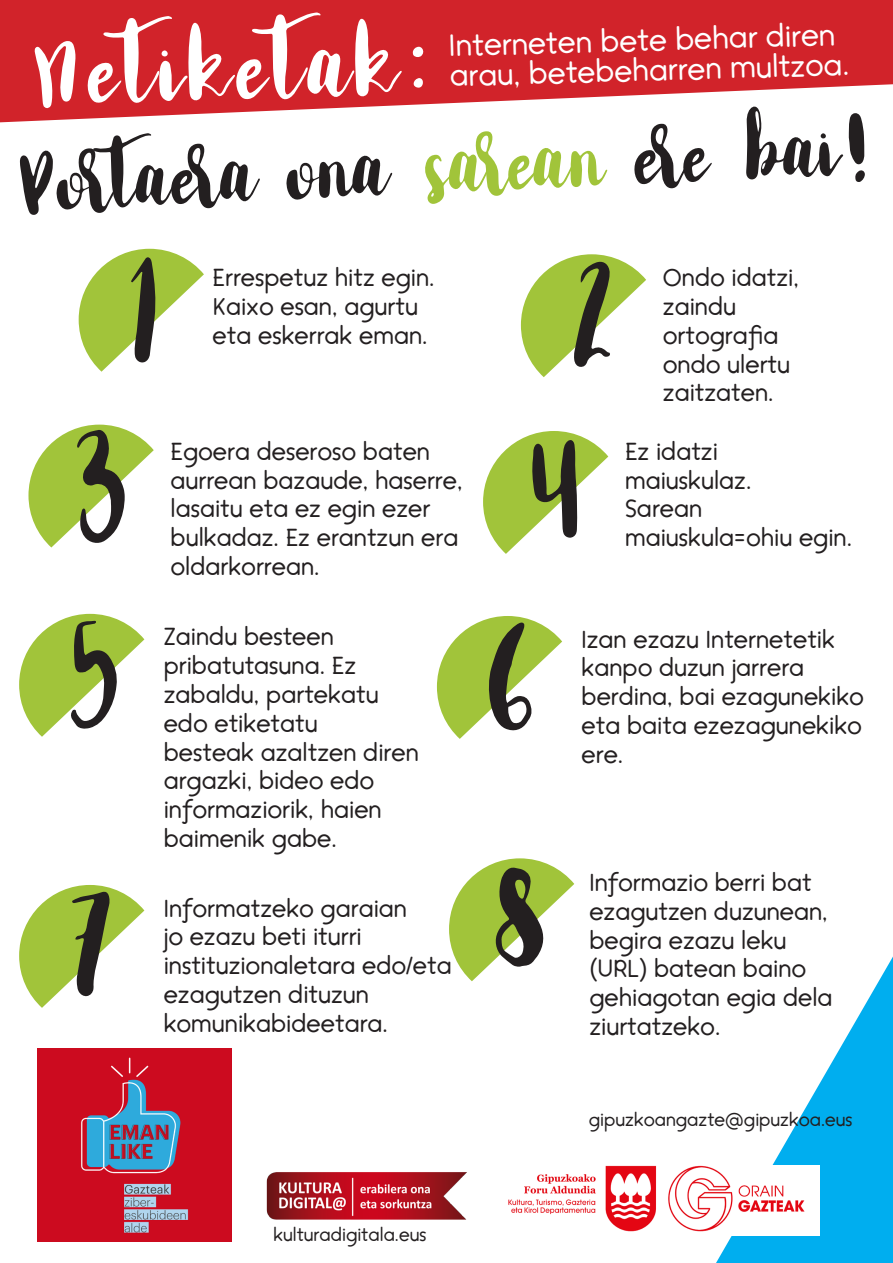
<style>
.page{position:relative;width:893px;height:1263px;background:#fff}
.page>*{position:absolute;margin:0;border:0;box-sizing:border-box;transform-origin:0 0}
.t1{font:105px "Smoothie Life 2.0";color:#fff}
.t2{font:89.25px "Smoothie Life 2.0";color:#231f20}
.t3{font:30px/30.2px "Fifita Ligatures";color:#fff}
.t4{font:24px/28.8px "Fifita Ligatures";color:#231f20}
.t5{font:18px "Fifita Ligatures";color:#231f20}
.s1{color:#a1c43a}
</style>
<div class="page">
<svg style="left:716px;top:956px;width:177px;height:307px"></svg>
<svg style="left:0;top:0;width:893px;height:123px;fill:#d1232a"></svg>
<img style="left:508px;top:1165px;width:312px;height:70px">
<img style="left:266px;top:1172px;width:201px;height:48px">
<img style="left:37px;top:1048px;width:194px;height:194px">
<svg style="left:79px;top:249px;width:125px;height:123px"></svg>
<svg style="left:521px;top:254px;width:125px;height:123px"></svg>
<svg style="left:28px;top:425px;width:126px;height:122px"></svg>
<svg style="left:483px;top:431px;width:125px;height:123px"></svg>
<svg style="left:19px;top:614px;width:125px;height:123px"></svg>
<svg style="left:437px;top:616px;width:125px;height:123px"></svg>
<svg style="left:19px;top:885px;width:125px;height:123px"></svg>
<svg style="left:449px;top:858px;width:125px;height:123px"></svg>
<p class="t1" style="left:34px;top:5px;width:396px;rotate:-1deg">Netiketak:</p>
<p class="t3" style="left:448px;top:32px;width:401px;rotate:-2deg">Interneten bete behar diren arau, betebeharren multzoa.</p>
<p class="t2" style="left:19px;top:126px;width:856px;rotate:-2deg">Portaera ona <span class="s1">sarean</span> ere bai!</p>
<p class="t4" style="left:213px;top:264px;width:224px">Errespetuz hitz egin.<br>Kaixo esan, agurtu</p>
<p class="t4" style="left:213px;top:321px;width:217px">eta eskerrak eman.</p>
<p class="t4" style="left:171px;top:437px;width:294px">Egoera deseroso baten aurrean bazaude, haserre, lasaitu eta ez egin ezer</p>
<p class="t4" style="left:171px;top:524px;width:289px">bulkadaz. Ez erantzun era oldarkorrean.</p>
<p class="t4" style="left:164px;top:623px;width:172px">Zaindu besteen</p>
<p class="t4" style="left:164px;top:652px;width:194px">pribatutasuna. Ez</p>
<p class="t4" style="left:164px;top:680px;width:216px">zabaldu, partekatu</p>
<p class="t4" style="left:164px;top:709px;width:156px">edo etiketatu</p>
<p class="t4" style="left:164px;top:738px;width:257px">besteak azaltzen diren</p>
<p class="t4" style="left:164px;top:767px;width:212px">argazki, bideo edo</p>
<p class="t4" style="left:164px;top:796px;width:219px">informaziorik, haien</p>
<p class="t4" style="left:164px;top:824px;width:175px">baimenik gabe.</p>
<p class="t4" style="left:164px;top:894px;width:245px">Informatzeko garaian</p>
<p class="t4" style="left:164px;top:923px;width:200px">jo ezazu beti iturri</p>
<p class="t4" style="left:164px;top:952px;width:290px">instituzionaletara edo/eta</p>
<p class="t4" style="left:164px;top:980px;width:207px">ezagutzen dituzun</p>
<p class="t4" style="left:164px;top:1009px;width:226px">komunikabideetara.</p>
<p class="t5" style="left:273px;top:1223px;width:155px">kulturadigitala.eus</p>
<p class="t4" style="left:663px;top:264px;width:138px">Ondo idatzi,</p>
<p class="t4" style="left:663px;top:292px;width:75px">zaindu</p>
<p class="t4" style="left:663px;top:321px;width:117px">ortografia</p>
<p class="t4" style="left:663px;top:350px;width:129px">ondo ulertu</p>
<p class="t4" style="left:663px;top:379px;width:112px">zaitzaten.</p>
<p class="t4" style="left:625px;top:437px;width:94px">Ez idatzi</p>
<p class="t4" style="left:625px;top:466px;width:128px">maiuskulaz.</p>
<p class="t4" style="left:625px;top:495px;width:79px">Sarean</p>
<p class="t4" style="left:625px;top:524px;width:229px">maiuskula=ohiu egin.</p>
<p class="t4" style="left:581px;top:625px;width:255px">Izan ezazu Internetetik kanpo duzun jarrera</p>
<p class="t4" style="left:581px;top:683px;width:284px;text-align:justify">berdina, bai ezagunekiko eta baita ezezagunekiko ere.</p>
<p class="t4" style="left:589px;top:868px;width:240px">Informazio berri bat ezagutzen duzunean, begira ezazu leku (URL) batean baino</p>
<p class="t4" style="left:589px;top:984px;width:245px">gehiagotan egia dela ziurtatzeko.</p>
<p class="t5" style="left:589px;top:1109px;width:265px">gipuzkoangazte@gipuzkoa.eus</p>
</div>
